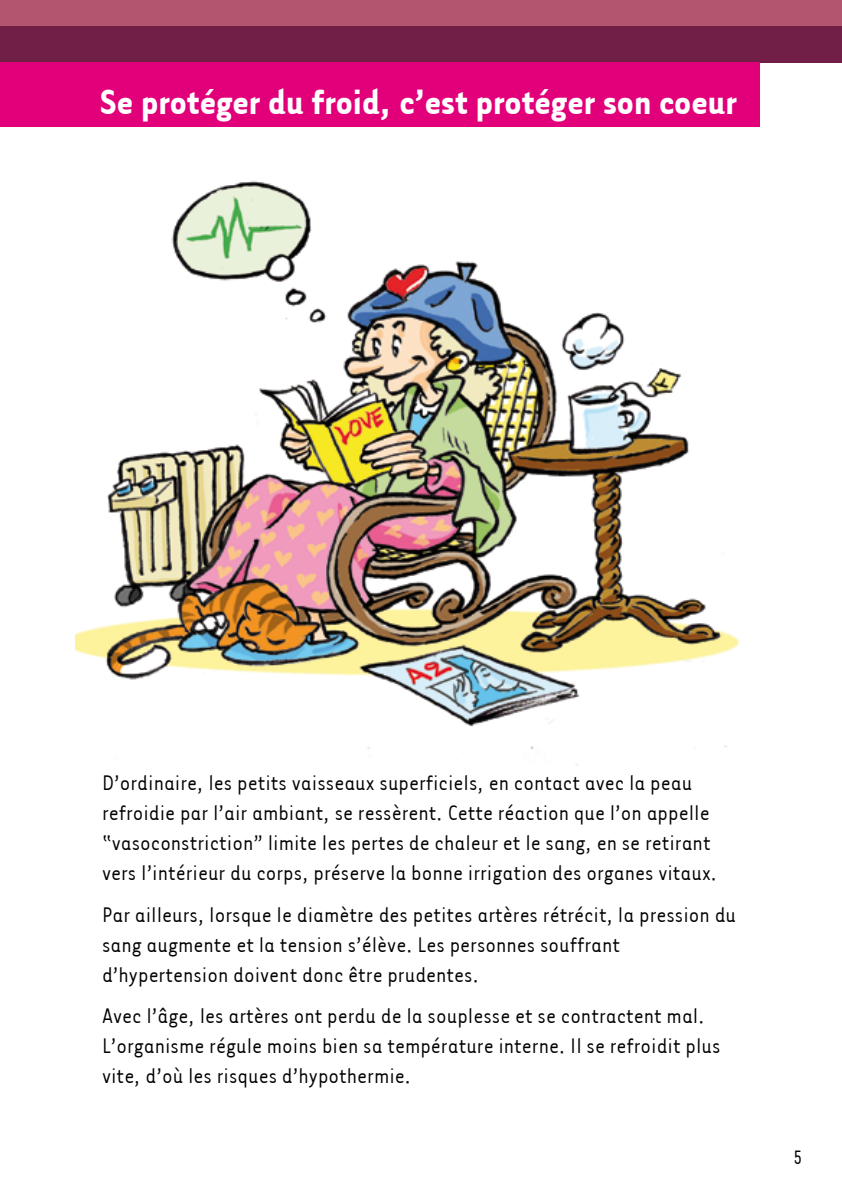
<style>
.page{position:relative;width:842px;height:1191px;background:#fff}
.page>*{position:absolute;margin:0;border:0;box-sizing:border-box;transform-origin:0 0}
.t1{font:700 40px "Tarzana Narrow";color:#fff}
.t2{font:24px/30px "Tarzana Narrow";color:#000}
.t3{font:22px "Tarzana Narrow";color:#000}
</style>
<div class="page">
<img style="left:75px;top:181px;width:664px;height:584px">
<div style="left:0;top:0;width:842px;height:62px;background:#711f46"></div>
<div style="left:0;top:0;width:842px;height:26px;background:#b4556f"></div>
<div style="left:0;top:62px;width:760px;height:65px;background:#e2007a"></div>
<h1 class="t1" style="left:100px;top:77px;width:638px">Se protéger du froid, c’est protéger son coeur</h1>
<p class="t2" style="left:102px;top:767px;width:617px">D’ordinaire, les petits vaisseaux superficiels, en contact avec la peau refroidie par l’air ambiant, se ressèrent. Cette réaction que l’on appelle “vasoconstriction” limite les pertes de chaleur et le sang, en se retirant vers l’intérieur du corps, préserve la bonne irrigation des organes vitaux.</p>
<p class="t2" style="left:102px;top:898px;width:636px">Par ailleurs, lorsque le diamètre des petites artères rétrécit, la pression du sang augmente et la tension s’élève. Les personnes souffrant d’hypertension doivent donc être prudentes.</p>
<p class="t2" style="left:102px;top:999px;width:620px">Avec l’âge, les artères ont perdu de la souplesse et se contractent mal.<br>L’organisme régule moins bien sa température interne. Il se refroidit plus vite, d’où les risques d’hypothermie.</p>
<p class="t3" style="left:793px;top:1144px;width:11px">5</p>
</div>
